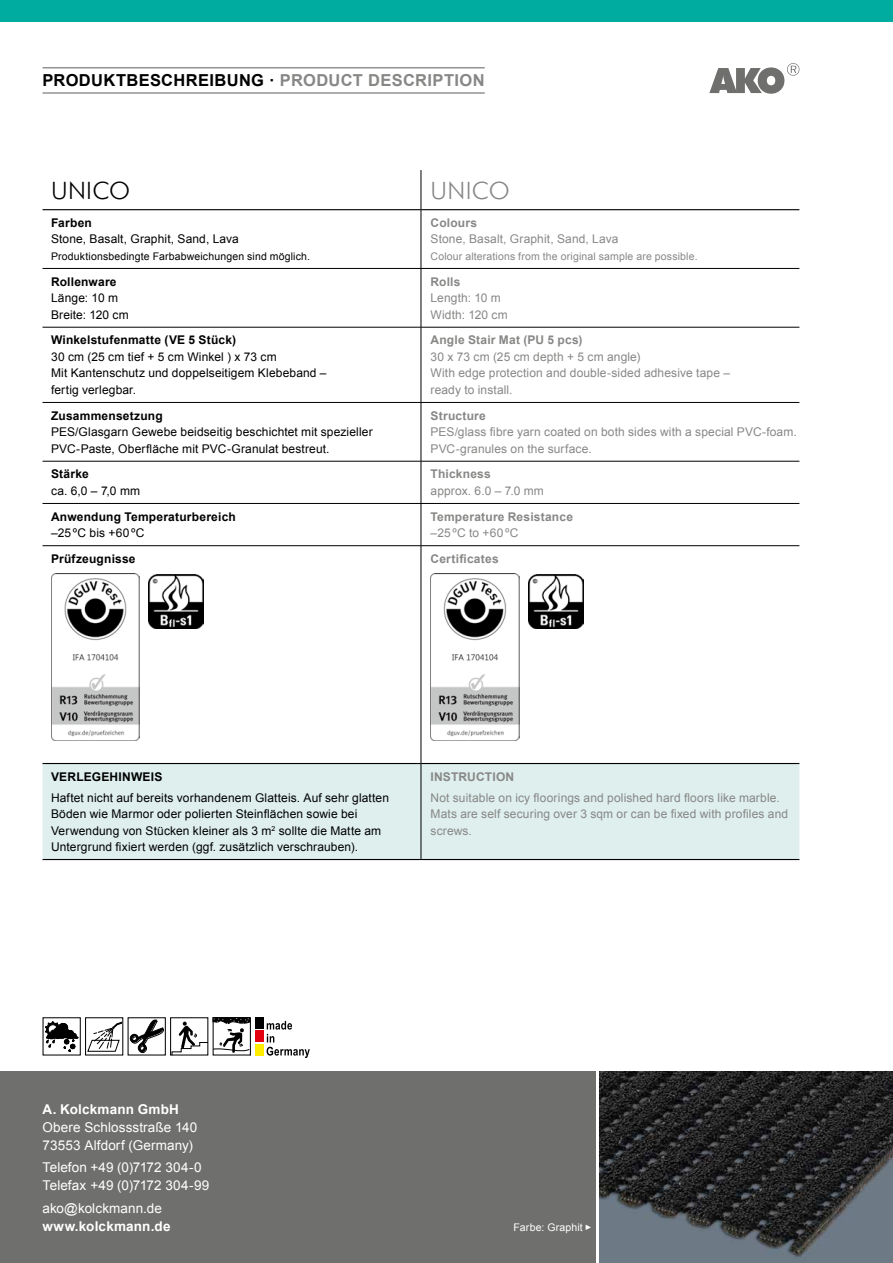
<style>
.page{position:relative;width:893px;height:1263px;background:#fff}
.page>*{position:absolute;margin:0;border:0;box-sizing:border-box;transform-origin:0 0}
.t1{font:300 24px "Futura BT";letter-spacing:.015em;color:#000}
.t2{font:300 24px "Futura BT";letter-spacing:.015em;color:#878786}
.t3{font:700 16.5px "Arial";letter-spacing:.02em;color:#000}
.t4{font:13.5px/18px "Arial";letter-spacing:.01em;color:#fff}
.t5{font:700 13.5px "Arial";letter-spacing:.015em;color:#fff}
.t6{font:12px/16.5px "Arial";letter-spacing:.01em;color:#000}
.t7{font:12px/16.5px "Arial";letter-spacing:.01em;color:#878786}
.t8{font:700 12px "Arial";letter-spacing:.015em;color:#000}
.t9{font:700 12px "Arial";letter-spacing:.015em;color:#878786}
.t10{font:12px "Arial";letter-spacing:.03em;color:#000}
.t11{font:12px "Arial";letter-spacing:.035em;color:#878786}
.t12{font:10.5px "Arial";letter-spacing:.015em;color:#878786}
.t13{font:10.5px "Arial";letter-spacing:.015em;color:#000}
.t14{font:10.5px "Arial";letter-spacing:.015em;color:#fff}
.s1{color:#878786}
.s2{font-family:"AG Figures+Pi BQ";font-size:7.5px}
</style>
<div class="page">
<div style="left:0;top:0;width:893px;height:21px;background:#00ab9f"></div>
<div style="left:43px;top:764px;width:756px;height:95px;background:#deefed"></div>
<hr style="left:43px;top:268px;width:378px;height:1px;background:#000">
<hr style="left:421px;top:268px;width:378px;height:1px;background:#000">
<hr style="left:43px;top:327px;width:378px;height:1px;background:#000">
<hr style="left:421px;top:327px;width:378px;height:1px;background:#000">
<hr style="left:43px;top:402px;width:378px;height:1px;background:#000">
<hr style="left:421px;top:402px;width:378px;height:1px;background:#000">
<hr style="left:43px;top:461px;width:378px;height:1px;background:#000">
<hr style="left:421px;top:461px;width:378px;height:1px;background:#000">
<hr style="left:43px;top:503px;width:378px;height:1px;background:#000">
<hr style="left:421px;top:503px;width:378px;height:1px;background:#000">
<hr style="left:43px;top:545px;width:378px;height:1px;background:#000">
<hr style="left:421px;top:545px;width:378px;height:1px;background:#000">
<hr style="left:43px;top:209px;width:378px;height:1px;background:#000">
<hr style="left:421px;top:209px;width:378px;height:1px;background:#000">
<hr style="left:43px;top:763px;width:378px;height:1px;background:#000">
<hr style="left:421px;top:763px;width:378px;height:1px;background:#000">
<hr style="left:43px;top:859px;width:378px;height:1px;background:#000">
<hr style="left:421px;top:859px;width:378px;height:1px;background:#000">
<hr style="left:421px;top:170px;width:1px;height:40px;background:#000">
<hr style="left:421px;top:210px;width:1px;height:58px;background:#000">
<hr style="left:421px;top:269px;width:1px;height:58px;background:#000">
<hr style="left:421px;top:327px;width:1px;height:75px;background:#000">
<hr style="left:421px;top:403px;width:1px;height:58px;background:#000">
<hr style="left:421px;top:461px;width:1px;height:42px;background:#000">
<hr style="left:421px;top:504px;width:1px;height:41px;background:#000">
<hr style="left:421px;top:546px;width:1px;height:217px;background:#000">
<hr style="left:421px;top:763px;width:1px;height:96px;background:#000">
<img style="left:51px;top:574px;width:89px;height:167px">
<img style="left:431px;top:574px;width:88px;height:167px">
<div style="left:0;top:1071px;width:595px;height:192px;background:#6f6f6e"></div>
<svg style="left:130px;top:1019px;width:34px;height:34px"></svg>
<svg style="left:87px;top:1022px;width:34px;height:30px"></svg>
<div style="left:43px;top:1017px;width:38px;height:38px;border:1px solid #000"></div>
<svg style="left:44px;top:1020px;width:35px;height:33px"></svg>
<div style="left:213px;top:1017px;width:38px;height:38px;border:1px solid #000"></div>
<div style="left:170px;top:1017px;width:38px;height:38px;border:1px solid #000"></div>
<svg style="left:171px;top:1017px;width:79px;height:39px"></svg>
<img style="left:600px;top:1071px;width:293px;height:192px">
<hr style="left:43px;top:67px;width:442px;height:1px;background:#6f6f6e">
<hr style="left:43px;top:92px;width:442px;height:2px;background:#6f6f6e">
<div style="left:255px;top:1017px;width:9px;height:12px;background:#000"></div>
<div style="left:255px;top:1030px;width:9px;height:12px;background:#e3000f"></div>
<div style="left:255px;top:1044px;width:9px;height:11px;background:#ffed00"></div>
<svg style="left:267px;top:1021px;width:43px;height:37px"></svg>
<svg style="left:709px;top:63px;width:90px;height:31px"></svg>
<img style="left:148px;top:574px;width:55px;height:55px">
<img style="left:529px;top:574px;width:55px;height:55px">
<h2 class="t3" style="left:43px;top:70px;width:444px">PRODUKTBESCHREIBUNG · <span class="s1">PRODUCT DESCRIPTION</span></h2>
<h1 class="t1" style="left:51px;top:176px;width:81px">UNICO</h1>
<h1 class="t2" style="left:431px;top:176px;width:81px">UNICO</h1>
<p class="t8" style="left:51px;top:215px;width:42px">Farben</p>
<p class="t6" style="left:51px;top:231px;width:189px">Stone, Basalt, Graphit, Sand, Lava</p>
<p class="t13" style="left:51px;top:249px;width:261px">Produktionsbedingte Farbabweichungen sind möglich.</p>
<p class="t9" style="left:431px;top:215px;width:48px">Colours</p>
<p class="t7" style="left:431px;top:231px;width:189px">Stone, Basalt, Graphit, Sand, Lava</p>
<p class="t12" style="left:431px;top:249px;width:269px">Colour alterations from the original sample are possible.</p>
<p class="t8" style="left:51px;top:273px;width:67px">Rollenware</p>
<p class="t6" style="left:51px;top:290px;width:79px">Länge: 10 m<br>Breite: 120 cm</p>
<p class="t8" style="left:51px;top:332px;width:187px">Winkelstufenmatte (VE 5 Stück)</p>
<p class="t6" style="left:51px;top:349px;width:277px">30 cm (25 cm tief + 5 cm Winkel ) x 73 cm<br>Mit Kantenschutz und doppelseitigem Klebeband – fertig verlegbar.</p>
<p class="t8" style="left:51px;top:407px;width:113px">Zusammensetzung</p>
<p class="t6" style="left:51px;top:424px;width:323px">PES/Glasgarn Gewebe beidseitig beschichtet mit spezieller -PVC-Paste, Oberfläche mit PVC-Granulat bestreut.</p>
<p class="t8" style="left:51px;top:466px;width:39px">Stärke</p>
<p class="t6" style="left:51px;top:483px;width:91px">ca. 6,0 – 7,0 mm</p>
<p class="t8" style="left:51px;top:508px;width:186px">Anwendung Temperaturbereich</p>
<p class="t10" style="left:51px;top:525px;width:95px">–25ºC bis +60ºC</p>
<p class="t9" style="left:431px;top:273px;width:31px">Rolls</p>
<p class="t7" style="left:431px;top:290px;width:79px">Length: 10 m<br>Width: 120 cm</p>
<p class="t9" style="left:431px;top:332px;width:154px">Angle Stair Mat (PU 5 pcs)</p>
<p class="t7" style="left:431px;top:349px;width:301px">30 x 73 cm (25 cm depth + 5 cm angle)<br>With edge protection and double-sided adhesive tape – ready to install.</p>
<p class="t9" style="left:431px;top:407px;width:57px">Structure</p>
<p class="t7" style="left:431px;top:424px;width:368px">PES/glass fibre yarn coated on both sides with a special PVC-foam.<br>PVC-granules on the surface.</p>
<p class="t9" style="left:431px;top:466px;width:62px">Thickness</p>
<p class="t7" style="left:431px;top:483px;width:115px">approx. 6.0 – 7.0 mm</p>
<p class="t9" style="left:431px;top:508px;width:144px">Temperature Resistance</p>
<p class="t11" style="left:431px;top:525px;width:89px">–25ºC to +60ºC</p>
<p class="t8" style="left:51px;top:551px;width:86px">Prüfzeugnisse</p>
<p class="t9" style="left:431px;top:551px;width:70px">Certificates</p>
<p class="t8" style="left:51px;top:768px;width:113px">VERLEGEHINWEIS</p>
<p class="t6" style="left:51px;top:789px;width:340px">Haftet nicht auf bereits vorhandenem Glatteis. Auf sehr glatten -Böden wie Marmor oder polierten Steinflächen sowie bei Verwendung von Stücken kleiner als 3 m<sup>2</sup> sollte die Matte am -Untergrund fixiert werden (ggf. zusätzlich verschrauben).</p>
<p class="t9" style="left:431px;top:768px;width:85px">INSTRUCTION</p>
<p class="t7" style="left:431px;top:789px;width:359px">Not suitable on icy floorings and polished hard floors like marble.<br>Mats are self securing over 3 sqm or can be fixed with profiles and screws.</p>
<p class="t5" style="left:43px;top:1100px;width:138px">A. Kolckmann GmbH</p>
<p class="t4" style="left:43px;top:1118px;width:156px">Obere Schlossstraße 140<br>73553 Alfdorf (Germany)</p>
<p class="t4" style="left:43px;top:1158px;width:168px">Telefon +49 (0)7172 304-0<br>Telefax +49 (0)7172 304-99</p>
<p class="t4" style="left:43px;top:1199px;width:121px">ako@kolckmann.de</p>
<p class="t5" style="left:43px;top:1217px;width:129px">www.kolckmann.de</p>
<p class="t14" style="left:514px;top:1220px;width:79px">Farbe: Graphit <span class="s2">n</span></p>
</div>
